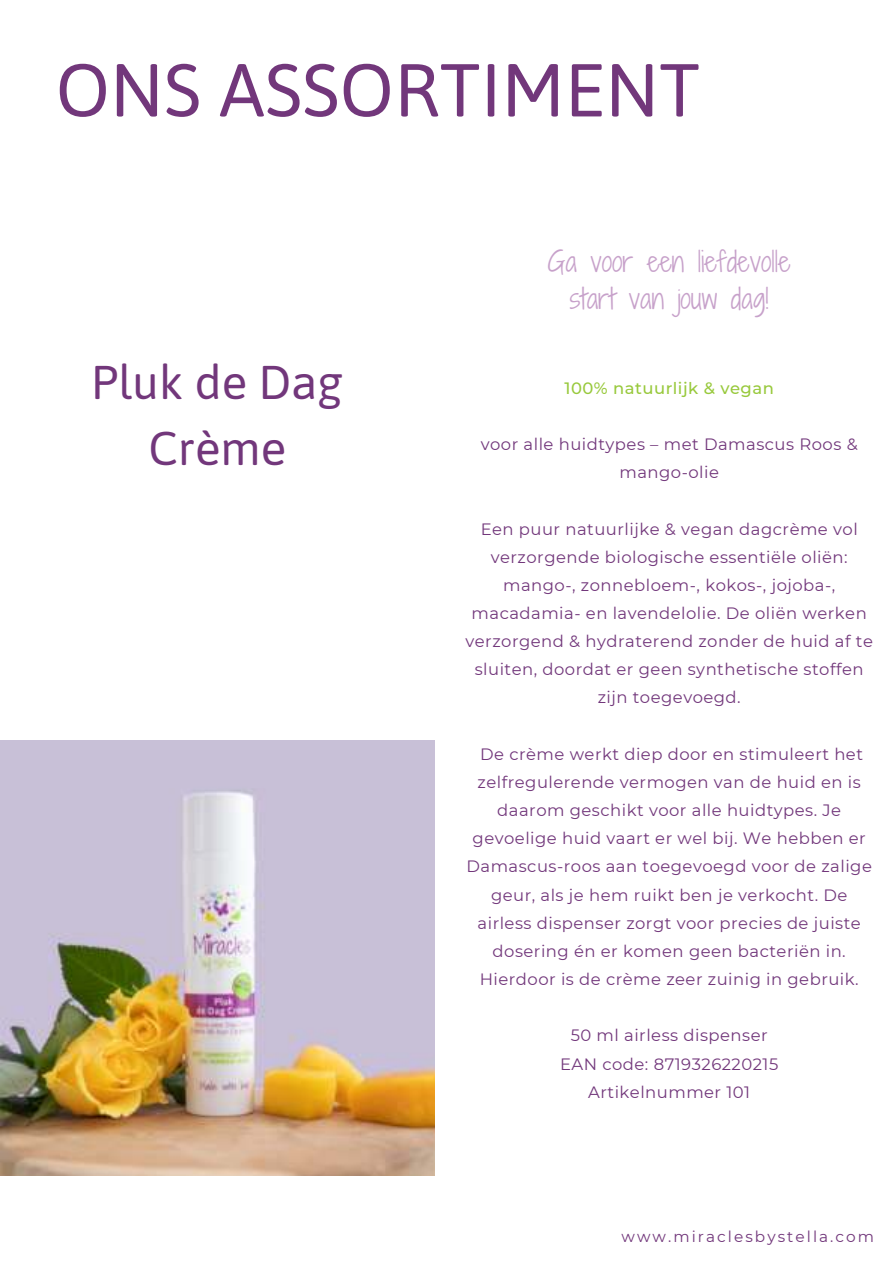
<style>
.page{position:relative;width:894px;height:1264px;background:#fff}
.page>*{position:absolute;margin:0;border:0;box-sizing:border-box;transform-origin:0 0}
.t1{font:74.55px "Asap";color:#72377b}
.t2{font:47.25px/65.2px "Asap";color:#72377b;text-align:center}
.t3{font:27px/37.2px "Shadows Into Light Two";color:#c7a1ca;text-align:center}
.t4{font:16.35px/28.2px "Montserrat";letter-spacing:.03em;color:#72377b;text-align:center}
.t5{font:500 16.35px "Montserrat";letter-spacing:.03em;color:#98c93c}
.t6{font:15.3px "Montserrat";letter-spacing:.135em;color:#72377b}
</style>
<div class="page">
<img style="left:0;top:740px;width:435px;height:435px">
<h1 class="t1" style="left:55px;top:38px;width:645px">ONS ASSORTIMENT</h1>
<h2 class="t2" style="left:91px;top:347px;width:253px">Pluk de Dag<br>Crème</h2>
<h3 class="t3" style="left:547px;top:242px;width:244px">Ga voor een liefdevolle start van jouw dag!</h3>
<p class="t5" style="left:564px;top:376px;width:211px">100% natuurlijk &amp; vegan</p>
<p class="t4" style="left:480px;top:429px;width:378px">voor alle huidtypes – met Damascus Roos &amp; mango-olie</p>
<p class="t4" style="left:465px;top:514px;width:409px">Een puur natuurlijke &amp; vegan dagcrème vol verzorgende biologische essentiële oliën: mango-, zonnebloem-, kokos-, jojoba-, macadamia- en lavendelolie. De oliën werken verzorgend &amp; hydraterend zonder de huid af te sluiten, doordat er geen synthetische stoffen zijn toegevoegd.</p>
<p class="t4" style="left:466px;top:739px;width:407px">De crème werkt diep door en stimuleert het zelfregulerende vermogen van de huid en is daarom geschikt voor alle huidtypes. Je gevoelige huid vaart er wel bij. We hebben er Damascus-roos aan toegevoegd voor de zalige geur, als je hem ruikt ben je verkocht. De airless dispenser zorgt voor precies de juiste dosering én er komen geen bacteriën in.<br>Hierdoor is de crème zeer zuinig in gebruik.</p>
<p class="t4" style="left:560px;top:1020px;width:220px">50 ml airless dispenser<br>EAN code: 8719326220215<br>Artikelnummer 101</p>
<p class="t6" style="left:621px;top:1225px;width:254px">www.miraclesbystella.com</p>
</div>
